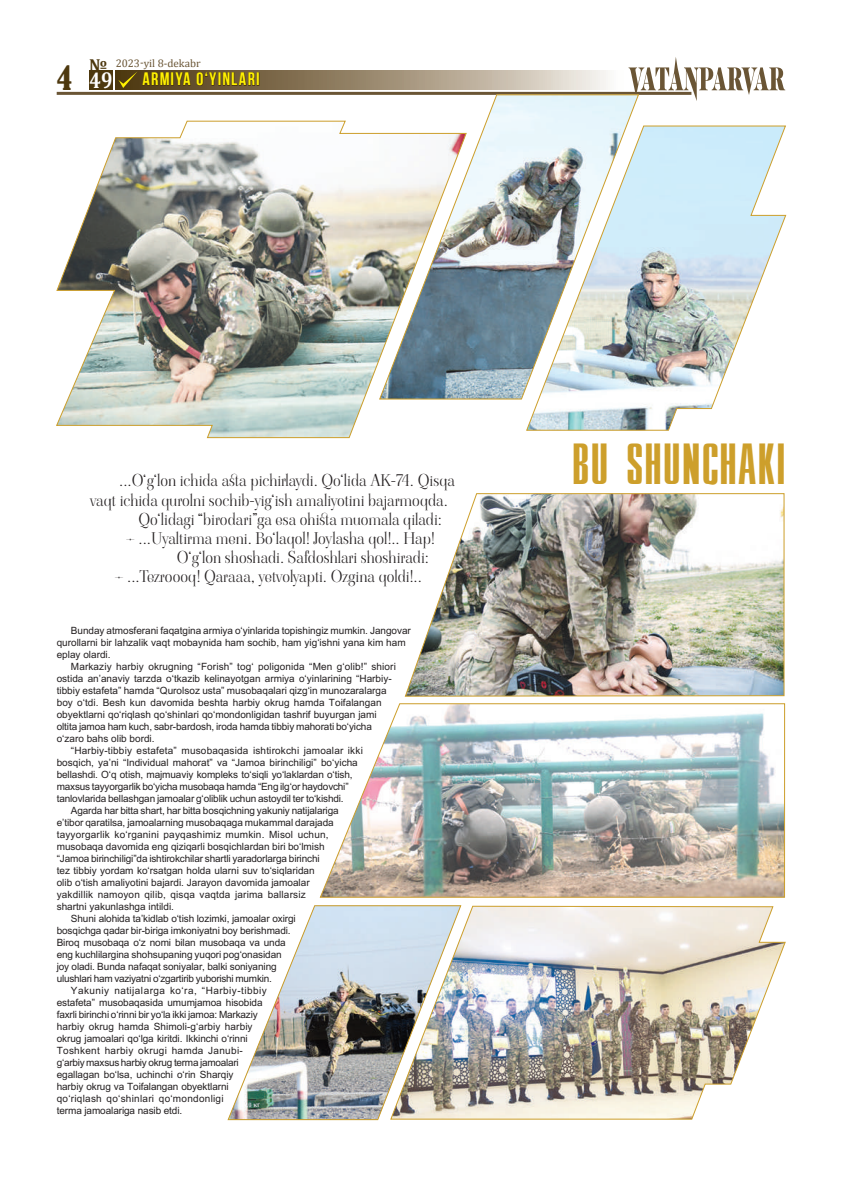
<style>
.page{position:relative;width:842px;height:1191px;background:#fff}
.page>*{position:absolute;margin:0;border:0;box-sizing:border-box;transform-origin:0 0}
.t1{font:48px "Virtec Compact Uz";color:#cd9f2b}
.t2{font:31.1px "Rutberg Old Style";color:#4d380e}
.t3{font:700 23px "Cambria";color:#fff;scale:.84 1}
.t4{font:18px "AA Bebas Neue";letter-spacing:.09em;color:#fff101}
.t5{font:16px/19.2px "Viaoda Libre";color:#231f20}
.t6{font:11px "Cambria";color:#6a5535}
.t7{font:10px "UZ Arial";letter-spacing:-.005em;color:#231f20}
.t8{font:10px "UZ Arial";letter-spacing:.02em;color:#231f20}
.t9{font:10px "UZ Arial";letter-spacing:-.025em;color:#231f20}
.t10{font:10px "UZ Arial";letter-spacing:.045em;color:#231f20}
.t11{font:10px "UZ Arial";letter-spacing:.025em;color:#231f20}
.t12{font:10px "UZ Arial";letter-spacing:.03em;color:#231f20}
.s1{font-weight:700;font-size:17.4px;color:#4d380e}
</style>
<div class="page">
<hr style="left:57px;top:92px;width:634px;height:3px;background:#6a5535">
<svg style="left:628px;top:57px;width:157px;height:44px"></svg>
<svg style="left:116px;top:70px;width:492px;height:19px;background:#afa28d"></svg>
<div style="left:89px;top:70px;width:24px;height:19px;background:#4d380e"></div>
<svg style="left:118px;top:70px;width:138px;height:18px;background:#5d4820"></svg>
<div style="left:257px;top:72px;width:3px;height:14px;border:1px solid #4d380e"></div>
<img style="left:526px;top:125px;width:260px;height:306px">
<img style="left:378px;top:93px;width:262px;height:307px">
<img style="left:56px;top:120px;width:412px;height:318px">
<img style="left:404px;top:493px;width:381px;height:204px">
<img style="left:319px;top:703px;width:467px;height:195px">
<img style="left:462px;top:905px;width:324px;height:215px">
<img style="left:227px;top:905px;width:235px;height:215px">
<h2 class="t2" style="left:57px;top:60px;width:17px">4</h2>
<p class="t6" style="left:89px;top:57px;width:113px"><span class="s1">№</span> 2023-yil 8-dekabr</p>
<h3 class="t3" style="left:90px;top:64px;width:29px">49</h3>
<h3 class="t4" style="left:142px;top:69px;width:119px">ARMIYA O‘YINLARI</h3>
<h3 class="t5" style="left:119px;top:471px;width:337px">...O‘g‘lon ichida asta pichirlaydi. Qo‘lida AK-74. Qisqa</h3>
<h3 class="t5" style="left:90px;top:490px;width:359px">vaqt ichida qurolni sochib-yig‘ish amaliyotini bajarmoqda.</h3>
<h3 class="t5" style="left:139px;top:509px;width:305px">Qo‘lidagi “birodari”ga esa ohista muomala qiladi:</h3>
<h3 class="t5" style="left:177px;top:529px;width:260px;text-indent:-51px">– ...Uyaltirma meni. Bo‘laqol! Joylasha qol!.. Hap!<br>O‘g‘lon shoshadi. Safdoshlari shoshiradi:</h3>
<h3 class="t5" style="left:114px;top:567px;width:309px">– ...Tezroooq! Qaraaa, yetvolyapti. Ozgina qoldi!..</h3>
<p class="t7" style="left:71px;top:625px;width:341px">Bunday atmosferani faqatgina armiya o‘yinlarida topishingiz mumkin. Jangovar</p>
<p class="t7" style="left:57px;top:637px;width:350px">qurollarni bir lahzalik vaqt mobaynida ham sochib, ham yig‘ishni yana kim ham</p>
<p class="t7" style="left:57px;top:649px;width:55px">eplay olardi.</p>
<p class="t7" style="left:71px;top:661px;width:326px">Markaziy harbiy okrugning “Forish” tog‘ poligonida “Men g‘olib!” shiori</p>
<p class="t7" style="left:57px;top:673px;width:337px">ostida an’anaviy tarzda o‘tkazib kelinayotgan armiya o‘yinlarining “Harbiy-</p>
<p class="t7" style="left:57px;top:685px;width:331px">tibbiy estafeta” hamda “Qurolsoz usta” musobaqalari qizg‘in munozaralarga</p>
<p class="t7" style="left:57px;top:697px;width:326px">boy o‘tdi. Besh kun davomida beshta harbiy okrug hamda Toifalangan</p>
<p class="t7" style="left:57px;top:709px;width:321px">obyektlarni qo‘riqlash qo‘shinlari qo‘mondonligidan tashrif buyurgan jami</p>
<p class="t7" style="left:57px;top:721px;width:317px">oltita jamoa ham kuch, sabr-bardosh, iroda hamda tibbiy mahorati bo‘yicha</p>
<p class="t7" style="left:57px;top:733px;width:99px">o‘zaro bahs olib bordi.</p>
<p class="t8" style="left:71px;top:745px;width:293px">“Harbiy-tibbiy estafeta” musobaqasida ishtirokchi jamoalar ikki</p>
<p class="t7" style="left:57px;top:757px;width:303px">bosqich, ya’ni “Individual mahorat” va “Jamoa birinchiligi” bo‘yicha</p>
<p class="t7" style="left:57px;top:769px;width:297px">bellashdi. O‘q otish, majmuaviy kompleks to‘siqli yo‘laklardan o‘tish,</p>
<p class="t7" style="left:57px;top:781px;width:293px">maxsus tayyorgarlik bo‘yicha musobaqa hamda “Eng ilg‘or haydovchi”</p>
<p class="t7" style="left:57px;top:793px;width:288px">tanlovlarida bellashgan jamoalar g‘oliblik uchun astoydil ter to‘kishdi.</p>
<p class="t7" style="left:71px;top:805px;width:269px">Agarda har bitta shart, har bitta bosqichning yakuniy natijalariga</p>
<p class="t7" style="left:57px;top:817px;width:278px">e’tibor qaratilsa, jamoalarning musobaqaga mukammal darajada</p>
<p class="t8" style="left:57px;top:829px;width:273px">tayyorgarlik ko‘rganini payqashimiz mumkin. Misol uchun,</p>
<p class="t7" style="left:57px;top:841px;width:269px">musobaqa davomida eng qiziqarli bosqichlardan biri bo‘lmish</p>
<p class="t7" style="left:57px;top:853px;width:264px">“Jamoa birinchiligi”da ishtirokchilar shartli yaradorlarga birinchi</p>
<p class="t7" style="left:57px;top:865px;width:259px">tez tibbiy yordam ko‘rsatgan holda ularni suv to‘siqlaridan</p>
<p class="t7" style="left:57px;top:877px;width:254px">olib o‘tish amaliyotini bajardi. Jarayon davomida jamoalar</p>
<p class="t8" style="left:57px;top:889px;width:251px">yakdillik namoyon qilib, qisqa vaqtda jarima ballarsiz</p>
<p class="t7" style="left:57px;top:901px;width:119px">shartni yakunlashga intildi.</p>
<p class="t7" style="left:71px;top:913px;width:226px">Shuni alohida ta’kidlab o‘tish lozimki, jamoalar oxirgi</p>
<p class="t7" style="left:57px;top:925px;width:235px">bosqichga qadar bir-biriga imkoniyatni boy berishmadi.</p>
<p class="t7" style="left:57px;top:937px;width:230px">Biroq musobaqa o‘z nomi bilan musobaqa va unda</p>
<p class="t7" style="left:57px;top:949px;width:226px">eng kuchlilargina shohsupaning yuqori pog‘onasidan</p>
<p class="t7" style="left:57px;top:961px;width:221px">joy oladi. Bunda nafaqat soniyalar, balki soniyaning</p>
<p class="t9" style="left:57px;top:973px;width:217px">ulushlari ham vaziyatni o‘zgartirib yuborishi mumkin.</p>
<p class="t10" style="left:71px;top:985px;width:197px">Yakuniy natijalarga ko‘ra, “Harbiy-tibbiy</p>
<p class="t7" style="left:57px;top:997px;width:207px">estafeta” musobaqasida umumjamoa hisobida</p>
<p class="t7" style="left:57px;top:1009px;width:203px">faxrli birinchi o‘rinni bir yo‘la ikki jamoa: Markaziy</p>
<p class="t7" style="left:57px;top:1021px;width:197px">harbiy okrug hamda Shimoli-g‘arbiy harbiy</p>
<p class="t7" style="left:57px;top:1033px;width:192px">okrug jamoalari qo‘lga kiritdi. Ikkinchi o‘rinni</p>
<p class="t12" style="left:57px;top:1045px;width:188px">Toshkent harbiy okrugi hamda Janubi-</p>
<p class="t9" style="left:57px;top:1057px;width:183px">g‘arbiy maxsus harbiy okrug terma jamoalari</p>
<p class="t7" style="left:57px;top:1069px;width:178px">egallagan bo‘lsa, uchinchi o‘rin Sharqiy</p>
<p class="t7" style="left:57px;top:1081px;width:173px">harbiy okrug va Toifalangan obyektlarni</p>
<p class="t11" style="left:57px;top:1093px;width:168px">qo‘riqlash qo‘shinlari qo‘mondonligi</p>
<p class="t7" style="left:57px;top:1105px;width:127px">terma jamoalariga nasib etdi.</p>
<h1 class="t1" style="left:572px;top:435px;width:216px">BU SHUNCHAKI</h1>
</div>
